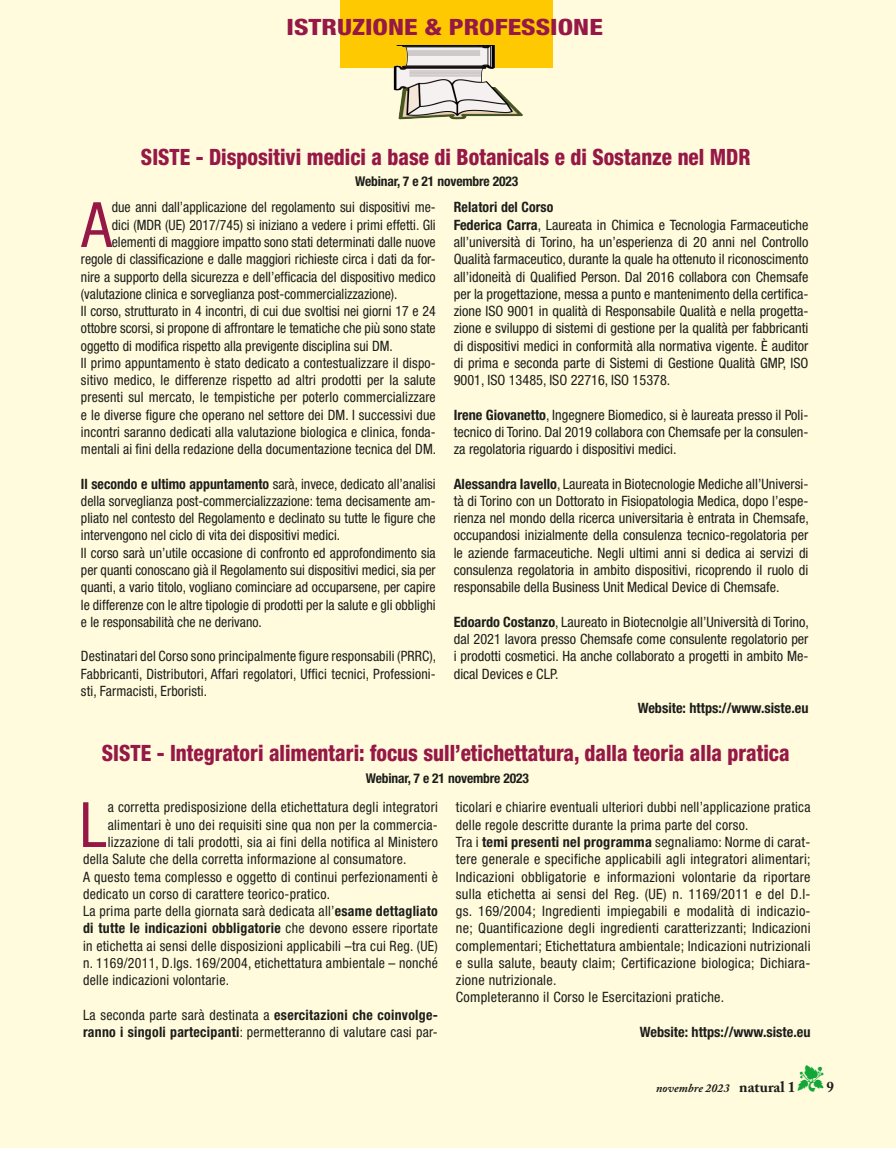
<style>
.page{position:relative;width:896px;height:1151px;background:#fff}
.page>*{position:absolute;margin:0;border:0;box-sizing:border-box;transform-origin:0 0}
.web{font:condensed 62.55px "Helvetica Neue LT Std";color:#961846}
.TITOLO_PRINCIPALE{font:800 condensed 22.5px "Helvetica Neue LT Std";color:#961846;scale:.94 1}
.TITOLO_PRINCIPALE-2{font:800 condensed 22.5px "Helvetica Neue LT Std";color:#961846;scale:1.2 1}
.t1{font:700 15px "Adobe Caslon Pro";color:#1d1d1b}
.web-2{font:condensed 14.25px/17.2px "Helvetica Neue LT Std";letter-spacing:.01em;color:#1d1d1b;text-align:justify}
.web-3{font:700 condensed 14.25px "Helvetica Neue LT Std";color:#1d1d1b}
.TITOLO_PRINCIPALE-3{font:700 condensed 13.5px "Helvetica Neue LT Std";letter-spacing:-.01em;color:#1d1d1b}
.t2{font:italic 700 12px "Adobe Caslon Pro";color:#1d1d1b}
.s1{font-weight:700}
.s2{color:#13a638}
.s3{font-style:normal;font-size:15px}
</style>
<div class="page">
<div style="left:0;top:0;width:895px;height:1147px;background:#fffbdc"></div>
<div style="left:340px;top:0;width:213px;height:68px;background:#fec900"></div>
<img style="left:393px;top:46px;width:130px;height:74px">
<p class="TITOLO_PRINCIPALE-2" style="left:286px;top:13px;width:265px">ISTRUZIONE &amp; PROFESSIONE</p>
<p class="TITOLO_PRINCIPALE" style="left:141px;top:143px;width:650px">SISTE - Dispositivi medici a base di Botanicals e di Sostanze nel MDR</p>
<p class="TITOLO_PRINCIPALE-3" style="left:355px;top:173px;width:165px">Webinar, 7 e 21 novembre 2023</p>
<p class="web-3" style="left:453px;top:199px;width:101px">Relatori del Corso</p>
<p class="web-2" style="left:453px;top:216px;width:356px"><span class="s1">Federica Carra</span>, Laureata in Chimica e Tecnologia Farmaceutiche all’università di Torino, ha un’esperienza di 20 anni nel Controllo Qualità farmaceutico, durante la quale ha ottenuto il riconoscimento all’idoneità di Qualified Person. Dal 2016 collabora con Chemsafe per la progettazione, messa a punto e mantenimento della certifica&shy;zione ISO 9001 in qualità di Responsabile Qualità e nella progetta&shy;zione e sviluppo di sistemi di gestione per la qualità per fabbricanti di dispositivi medici in conformità alla normativa vigente. È auditor di prima e seconda parte di Sistemi di Gestione Qualità GMP, ISO 9001, ISO 13485, ISO 22716, ISO 15378.</p>
<p class="web-2" style="left:453px;top:406px;width:356px"><span class="s1">Irene Giovanetto</span>, Ingegnere Biomedico, si è laureata presso il Poli&shy;tecnico di Torino. Dal 2019 collabora con Chemsafe per la consulen&shy;za regolatoria riguardo i dispositivi medici.</p>
<p class="web-2" style="left:453px;top:475px;width:357px"><span class="s1">Alessandra Iavello</span>, Laureata in Biotecnologie Mediche all’Universi&shy;tà di Torino con un Dottorato in Fisiopatologia Medica, dopo l’espe&shy;rienza nel mondo della ricerca universitaria è entrata in Chemsafe, occupandosi inizialmente della consulenza tecnico-regolatoria per le aziende farmaceutiche. Negli ultimi anni si dedica ai servizi di consulenza regolatoria in ambito dispositivi, ricoprendo il ruolo di responsabile della Business Unit Medical Device di Chemsafe.</p>
<p class="web-2" style="left:453px;top:613px;width:357px"><span class="s1">Edoardo Costanzo</span>, Laureato in Biotecnolgie all’Università di Torino, dal 2021 lavora presso Chemsafe come consulente regolatorio per i prodotti cosmetici. Ha anche collaborato a progetti in ambito Me&shy;dical Devices e CLP.</p>
<p class="web-3" style="left:637px;top:699px;width:172px">Website: https://www.siste.eu</p>
<p class="TITOLO_PRINCIPALE" style="left:102px;top:738px;width:733px">SISTE - Integratori alimentari: focus sull’etichettatura, dalla teoria alla pratica</p>
<p class="web" style="left:80px;top:788px;width:28px">L</p>
<p class="web-2" style="left:108px;top:798px;width:331px">a corretta predisposizione della etichettatura degli integratori</p>
<p class="web" style="left:81px;top:188px;width:32px">A</p>
<p class="web-2" style="left:112px;top:199px;width:325px">due anni dall’applicazione del regolamento sui dispositivi me-</p>
<p class="web-2" style="left:112px;top:216px;width:325px">dici (MDR (UE) 2017/745) si iniziano a vedere i primi effetti. Gli</p>
<p class="web-2" style="left:112px;top:233px;width:325px">elementi di maggiore impatto sono stati determinati dalle nuove</p>
<p class="web-2" style="left:81px;top:250px;width:356px">regole di classificazione e dalle maggiori richieste circa i dati da for-</p>
<p class="web-2" style="left:81px;top:268px;width:356px">nire a supporto della sicurezza e dell’efficacia del dispositivo medico</p>
<p class="web-2" style="left:81px;top:285px;width:318px">(valutazione clinica e sorveglianza post-commercializzazione).</p>
<p class="web-2" style="left:81px;top:302px;width:356px">Il corso, strutturato in 4 incontri, di cui due svoltisi nei giorni 17 e 24 ottobre scorsi, si propone di affrontare le tematiche che più sono state oggetto di modifica rispetto alla previgente disciplina sui DM.</p>
<p class="web-2" style="left:81px;top:354px;width:357px">Il primo appuntamento è stato dedicato a contestualizzare il dispo&shy;sitivo medico, le differenze rispetto ad altri prodotti per la salute presenti sul mercato, le tempistiche per poterlo commercializzare e le diverse figure che operano nel settore dei DM. I successivi due incontri saranno dedicati alla valutazione biologica e clinica, fonda&shy;mentali ai fini della redazione della documentazione tecnica del DM.</p>
<p class="web-2" style="left:81px;top:475px;width:356px"><span class="s1">Il secondo e ultimo appuntamento</span> sarà, invece, dedicato all’analisi della sorveglianza post-commercializzazione: tema decisamente am&shy;pliato nel contesto del Regolamento e declinato su tutte le figure che intervengono nel ciclo di vita dei dispositivi medici.</p>
<p class="web-2" style="left:81px;top:544px;width:356px">Il corso sarà un’utile occasione di confronto ed approfondimento sia per quanti conoscano già il Regolamento sui dispositivi medici, sia per quanti, a vario titolo, vogliano cominciare ad occuparsene, per capire le differenze con le altre tipologie di prodotti per la salute e gli obblighi e le responsabilità che ne derivano.</p>
<p class="web-2" style="left:81px;top:647px;width:357px">Destinatari del Corso sono principalmente figure responsabili (PRRC), Fabbricanti, Distributori, Affari regolatori, Uffici tecnici, Professioni&shy;sti, Farmacisti, Erboristi.</p>
<p class="TITOLO_PRINCIPALE-3" style="left:366px;top:770px;width:165px">Webinar, 7 e 21 novembre 2023</p>
<p class="web-2" style="left:456px;top:798px;width:356px">ticolari e chiarire eventuali ulteriori dubbi nell’applicazione pratica delle regole descritte durante la prima parte del corso.</p>
<p class="web-2" style="left:456px;top:833px;width:356px">Tra i <span class="s1">temi presenti nel programma</span> segnaliamo: Norme di carat&shy;tere generale e specifiche applicabili agli integratori alimentari; Indicazioni obbligatorie e informazioni volontarie da riportare sulla etichetta ai sensi del Reg. (UE) n. 1169/2011 e del D.l&shy;gs. 169/2004; Ingredienti impiegabili e modalità di indicazio&shy;ne; Quantificazione degli ingredienti caratterizzanti; Indicazioni complementari; Etichettatura ambientale; Indicazioni nutrizionali e sulla salute, beauty claim; Certificazione biologica; Dichiara&shy;zione nutrizionale.</p>
<p class="web-2" style="left:456px;top:988px;width:270px">Completeranno il Corso le Esercitazioni pratiche.</p>
<p class="web-3" style="left:640px;top:1022px;width:172px">Website: https://www.siste.eu</p>
<p class="web-2" style="left:108px;top:815px;width:331px">alimentari è uno dei requisiti sine qua non per la commercia-</p>
<p class="web-2" style="left:108px;top:833px;width:331px">lizzazione di tali prodotti, sia ai fini della notifica al Ministero</p>
<p class="web-2" style="left:83px;top:850px;width:325px">della Salute che della corretta informazione al consumatore.</p>
<p class="web-2" style="left:83px;top:867px;width:356px">A questo tema complesso e oggetto di continui perfezionamenti è dedicato un corso di carattere teorico-pratico.</p>
<p class="web-2" style="left:83px;top:902px;width:356px">La prima parte della giornata sarà dedicata all’<span class="s1">esame dettagliato di tutte le indicazioni obbligatorie</span> che devono essere riportate in etichetta ai sensi delle disposizioni applicabili –tra cui Reg. (UE) n. 1169/2011, D.lgs. 169/2004, etichettatura ambientale – nonché delle indicazioni volontarie.</p>
<p class="web-2" style="left:83px;top:1005px;width:356px">La seconda parte sarà destinata a <span class="s1">esercitazioni che coinvolge&shy;ranno i singoli partecipanti</span>: permetteranno di valutare casi par-</p>
<p class="t1" style="left:797px;top:1077px;width:38px"><span class="s2">▼</span> 9</p>
<p class="t2" style="left:656px;top:1079px;width:141px">novembre 2023 <span class="s3">natural 1</span></p>
</div>
